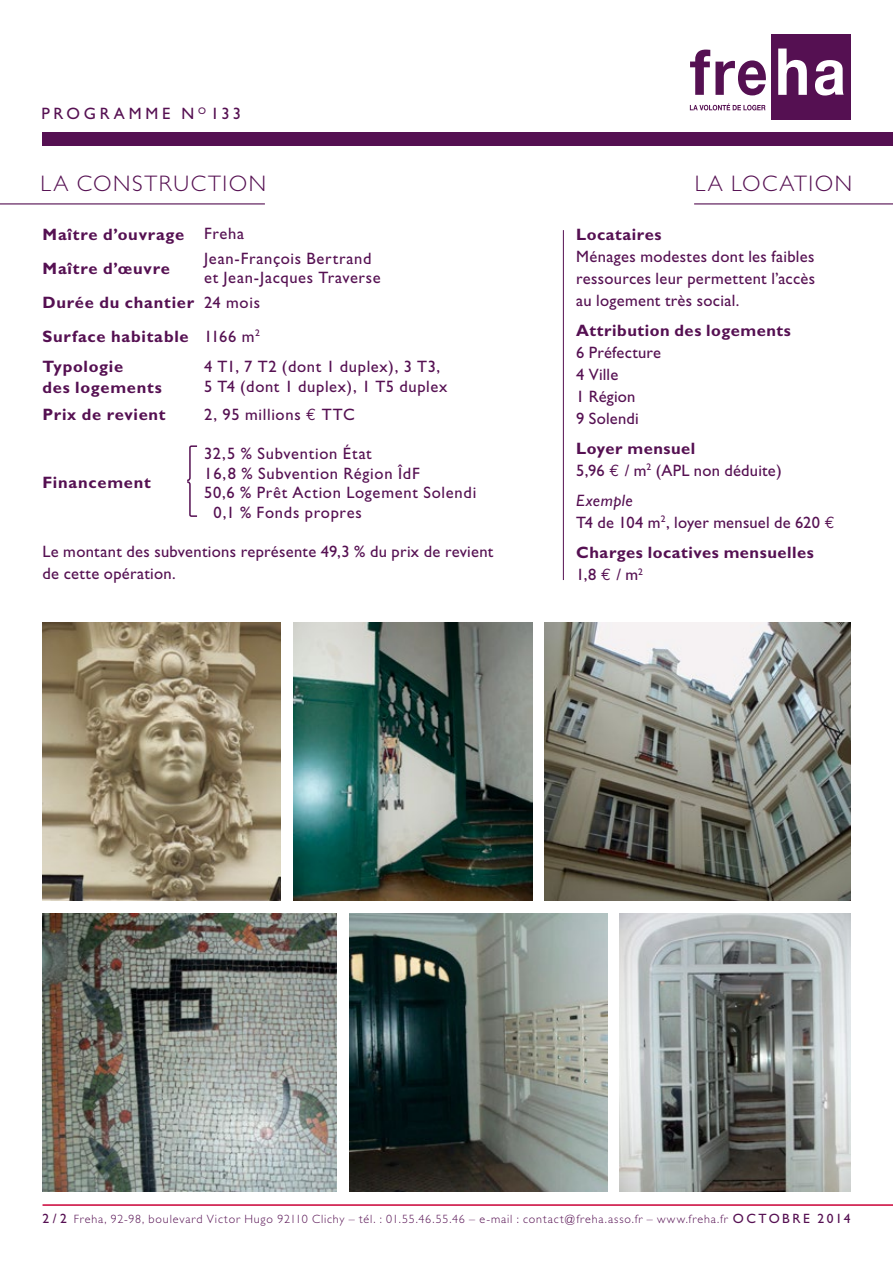
<style>
.page{position:relative;width:893px;height:1263px;background:#fff}
.page>*{position:absolute;margin:0;border:0;box-sizing:border-box;transform-origin:0 0}
.t1{font:300 22.5px "Gill Sans";letter-spacing:.07em;color:#551052}
.t2{font:16.5px/21.9px "Gill Sans";letter-spacing:.025em;color:#551052}
.t3{font:700 16.5px/34px "Gill Sans";letter-spacing:.04em;color:#551052}
.t4{font:16.5px "Gill Sans";letter-spacing:.045em;color:#551052}
.t5{font:16.5px "Gill Sans";letter-spacing:.22em;color:#551052}
.t6{font:13.5px "Gill Sans";color:#551052}
.t7{font:300 12px "Gill Sans";letter-spacing:.07em;color:#551052}
.s1{font-weight:400}
.s2{font-family:"Euro Mono"}
.s3{font-weight:700}
.s4{font-style:italic}
.s5{font-family:"Euro Mono";font-weight:400}
.s6{font-weight:400;font-size:13.5px}
</style>
<div class="page">
<hr style="left:563px;top:230px;width:1px;height:350px;background:#551052">
<hr style="left:0;top:203px;width:265px;height:1px;background:#551052">
<div style="left:771px;top:34px;width:79px;height:85px;background:#551052"></div>
<svg style="left:690px;top:50px;width:76px;height:45px"></svg>
<svg style="left:778px;top:49px;width:29px;height:46px"></svg>
<svg style="left:815px;top:60px;width:29px;height:36px"></svg>
<svg style="left:690px;top:103px;width:75px;height:7px"></svg>
<div style="left:43px;top:132px;width:850px;height:14px;background:#551052"></div>
<hr style="left:694px;top:203px;width:199px;height:1px;background:#551052">
<hr style="left:43px;top:1204px;width:850px;height:2px;background:#ca0037">
<svg style="left:187px;top:445px;width:11px;height:72px"></svg>
<img style="left:293px;top:623px;width:239px;height:278px">
<img style="left:42px;top:623px;width:239px;height:278px">
<img style="left:545px;top:623px;width:306px;height:278px">
<img style="left:620px;top:914px;width:230px;height:278px">
<img style="left:43px;top:914px;width:293px;height:278px">
<img style="left:349px;top:914px;width:258px;height:278px">
<p class="t5" style="left:41px;top:104px;width:201px">programme n <sup>o</sup> 133</p>
<h1 class="t1" style="left:40px;top:170px;width:227px">La construction</h1>
<p class="t3" style="left:42px;top:217px;width:203px">Maître d’ouvrage <span class="s1">Freha<br></span>Maître d’œuvre</p>
<p class="t2" style="left:204px;top:248px;width:178px;line-height:19.5px">Jean-François Bertrand et Jean-Jacques Traverse</p>
<p class="t3" style="left:42px;top:285px;width:219px">Durée du chantier <span class="s1">24 mois<br></span>Surface habitable <span class="s1">1166 m</span><sup>2</sup></p>
<p class="t3" style="left:42px;top:355px;width:121px;line-height:21px">Typologie<br>des logements</p>
<p class="t2" style="left:204px;top:357px;width:245px;line-height:19.5px">4 T1, 7 T2 (dont 1 duplex), 3 T3,<br>5 T4 (dont 1 duplex), 1 T5 duplex</p>
<p class="t3" style="left:42px;top:397px;width:125px">Prix de revient</p>
<p class="t2" style="left:204px;top:404px;width:152px">2, 95 millions <span class="s2">€</span> TTC</p>
<p class="t4" style="left:204px;top:444px;width:169px">32,5 % Subvention état</p>
<p class="t2" style="left:204px;top:462px;width:217px">16,8 % Subvention Région ÎdF</p>
<p class="t4" style="left:204px;top:483px;width:274px">50,6 % Prêt Action Logement Solendi</p>
<p class="t2" style="left:214px;top:501px;width:150px">0,1 % Fonds propres</p>
<p class="t2" style="left:42px;top:541px;width:452px">Le montant des subventions représente 49,3 % du prix de revient de cette opération.</p>
<p class="t3" style="left:42px;top:466px;width:110px">Financement</p>
<h1 class="t1" style="left:695px;top:170px;width:159px">La location</h1>
<p class="t3" style="left:576px;top:218px;width:87px">Locataires</p>
<p class="t2" style="left:576px;top:246px;width:240px;text-align:justify">Ménages modestes dont les faibles ressources leur permettent l’accès au logement très social.</p>
<p class="t3" style="left:576px;top:313px;width:216px">Attribution des logements</p>
<p class="t2" style="left:576px;top:342px;width:86px">6 Préfecture<br>4 Ville<br>1 Région<br>9 Solendi</p>
<p class="t2" style="left:576px;top:437px;width:207px"><span class="s3">Loyer mensuel<br></span>5,96 <span class="s2">€</span> / m<sup>2</sup> (APL non déduite)</p>
<p class="t2" style="left:576px;top:489px;width:260px"><span class="s4">Exemple<br></span>T4 de 104 m<sup>2</sup>, loyer mensuel de 620 <span class="s2">€</span></p>
<p class="t3" style="left:576px;top:541px;width:239px;line-height:21.9px">Charges locatives mensuelles<br><span class="s1">1,8</span> <span class="s5">€</span> <span class="s1">/ m</span><sup>2</sup></p>
<p class="t7" style="left:43px;top:1212px;width:759px"><span class="s6">2 / 2</span> Freha, 92-98, boulevard Victor Hugo 92110 Clichy – tél. : 01.55.46.55.46 – e-mail : contact@freha.asso.fr – www.freha.fr <span class="s6">O C TO B RE</span></p>
<p class="t6" style="left:818px;top:1211px;width:34px">2014</p>
</div>
